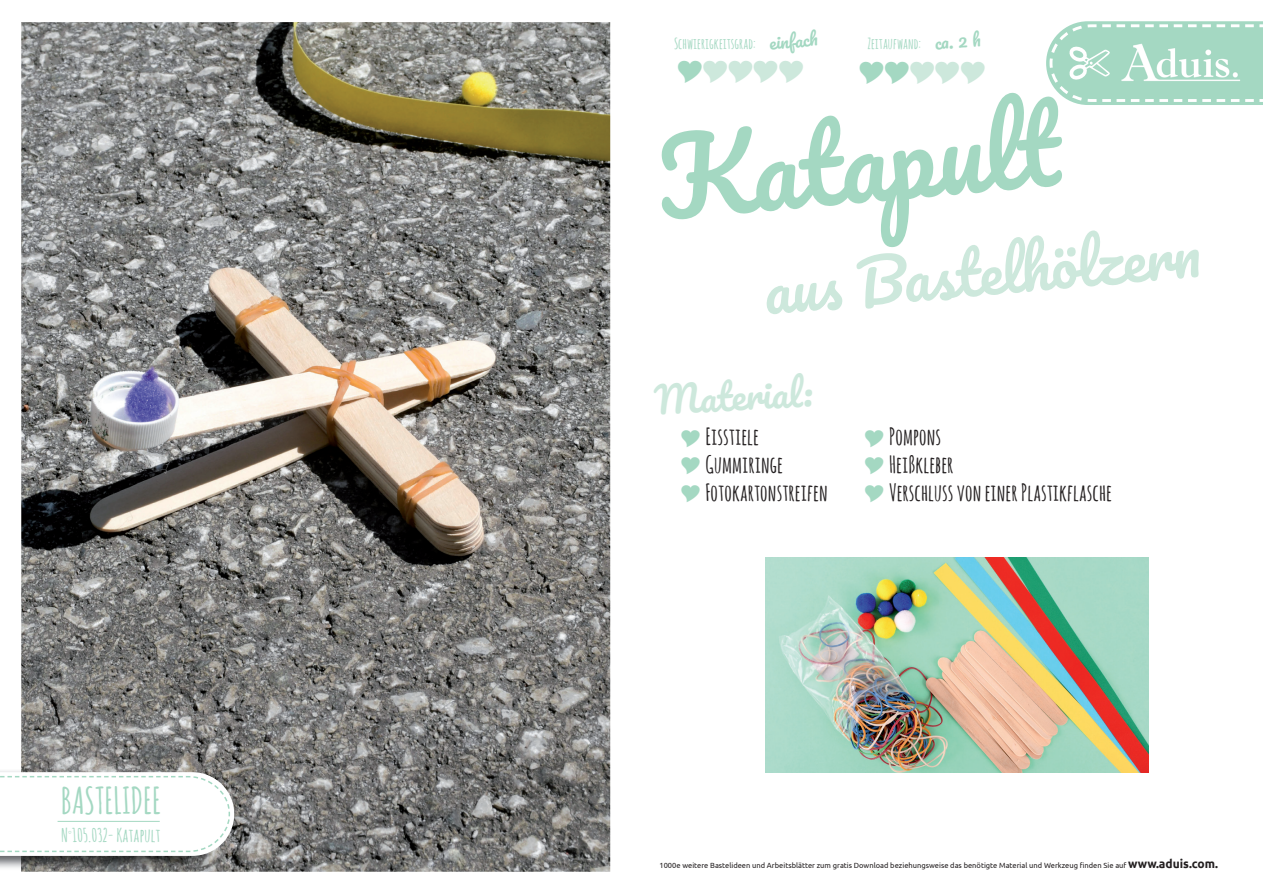
<style>
.page{position:relative;width:1263px;height:893px;background:#fff}
.page>*{position:absolute;margin:0;border:0;box-sizing:border-box;transform-origin:0 0}
.t1{font:102.6px "Pacifico";color:#a4d8c2}
.t2{font:58.95px "Pacifico";color:#cde8dc}
.t3{font:36.75px "Pacifico";color:#cde8dc}
.t4{font:700 36.45px "Amatic SC";color:#a4d8c2}
.t5{font:700 23.25px/27.9px "Amatic SC";color:#231f20}
.t6{font:700 18.45px "Amatic SC";color:#a4d8c2}
.t7{font:17.25px "Pacifico";color:#a4d8c2}
.t8{font:700 15px "Amatic SC";color:#a4d8c2}
.t9{font:7.5px "Ubuntu";color:#231f20}
.s1{font-weight:700;font-size:12px}
</style>
<div class="page">
<img style="left:21px;top:22px;width:589px;height:850px">
<img style="left:0;top:769px;width:229px;height:101px">
<svg style="left:0;top:772px;width:234px;height:84px"></svg>
<hr style="left:58px;top:821px;width:102px;height:1px;background:#a4d8c2">
<svg style="left:1046px;top:21px;width:217px;height:84px;background:#b4decc"></svg>
<img style="left:766px;top:557px;width:382px;height:215px">
<h3 class="t4" style="left:61px;top:774px;width:102px">BASTELIDEE</h3>
<h3 class="t6" style="left:61px;top:822px;width:101px">N<sup>°</sup>105.032- Katapult</h3>
<h3 class="t8" style="left:674px;top:33px;width:83px">Schwierigkeitsgrad:</h3>
<h3 class="t7" style="left:768px;top:34px;width:50px;rotate:-5deg">einfach</h3>
<h3 class="t8" style="left:867px;top:33px;width:55px">Zeitaufwand:</h3>
<h3 class="t7" style="left:934px;top:34px;width:48px;rotate:-5deg">ca. 2 h</h3>
<h1 class="t1" style="left:652px;top:125px;width:403px;rotate:-5deg">Katapult</h1>
<h2 class="t2" style="left:761px;top:260px;width:440px;rotate:-5deg">aus Bastelhölzern</h2>
<h3 class="t3" style="left:653px;top:381px;width:160px;rotate:-3deg">Material:</h3>
<h3 class="t5" style="left:705px;top:421px;width:124px">Eisstiele<br>Gummiringe<br>Fotokartonstreifen</h3>
<h3 class="t5" style="left:889px;top:421px;width:224px">Pompons<br>Heißkleber<br>Verschluss von einer Plastikflasche</h3>
<p class="t9" style="left:659px;top:860px;width:560px">1000e weitere Bastelideen und Arbeitsblätter zum gratis Download beziehungsweise das benötigte Material und Werkzeug finden Sie auf <span class="s1">www.aduis.com.</span></p>
</div>
